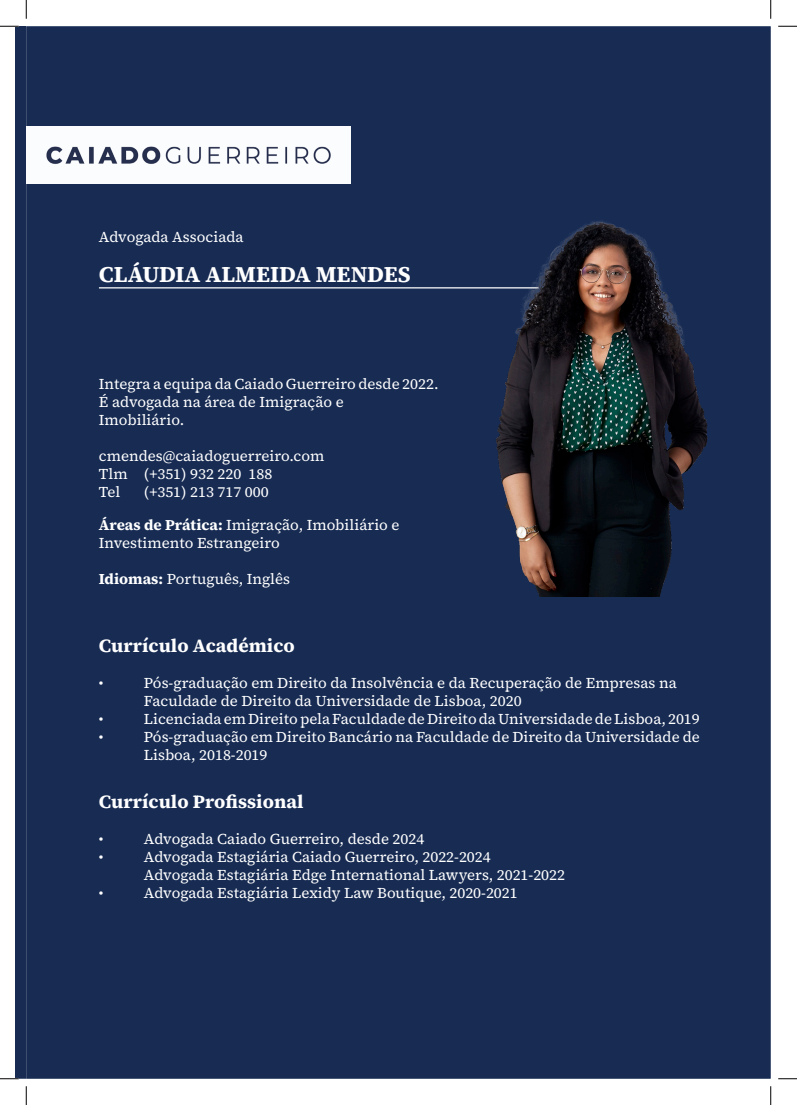
<style>
.page{position:relative;width:797px;height:1105px;background:#fff}
.page>*{position:absolute;margin:0;border:0;box-sizing:border-box;transform-origin:0 0}
.t1{font:700 22.5px "Source Serif 4";color:#fff}
.t2{font:700 18.75px "Source Serif 4";color:#fff}
.t3{font:15px "Source Serif 4";color:#fff}
.s1{font-weight:700}
</style>
<div class="page">
<div style="left:26px;top:26px;width:744px;height:1053px;background:#172b53;border:1px solid #172b53"></div>
<hr style="left:99px;top:287px;width:439px;height:1px;background:#fff">
<img style="left:26px;top:127px;width:325px;height:56px">
<img style="left:472px;top:221px;width:236px;height:375px">
<svg style="left:778px;top:25px;width:19px;height:2px"></svg>
<svg style="left:0;top:25px;width:26px;height:1054px"></svg>
<svg style="left:778px;top:1078px;width:19px;height:1px"></svg>
<svg style="left:25px;top:0;width:2px;height:19px"></svg>
<svg style="left:25px;top:1086px;width:2px;height:19px"></svg>
<svg style="left:770px;top:0;width:1px;height:19px"></svg>
<svg style="left:770px;top:1086px;width:1px;height:19px"></svg>
<p class="t3" style="left:99px;top:227px;width:146px">Advogada Associada</p>
<p class="t1" style="left:99px;top:259px;width:313px">CLÁUDIA ALMEIDA MENDES</p>
<p class="t3" style="left:99px;top:374px;width:341px">Integra a equipa da Caiado Guerreiro desde 2022.</p>
<p class="t3" style="left:99px;top:392px;width:246px">É advogada na área de Imigração e</p>
<p class="t3" style="left:99px;top:410px;width:87px">Imobiliário.</p>
<p class="t3" style="left:99px;top:446px;width:227px">cmendes@caiadoguerreiro.com</p>
<p class="t3" style="left:99px;top:464px;width:175px">Tlm (+351) 932 220 188</p>
<p class="t3" style="left:99px;top:482px;width:23px">Tel</p>
<p class="t3" style="left:144px;top:482px;width:126px">(+351) 213 717 000</p>
<p class="t3" style="left:99px;top:515px;width:302px"><span class="s1">Áreas de Prática:</span> Imigração, Imobiliário e</p>
<p class="t3" style="left:99px;top:533px;width:182px">Investimento Estrangeiro</p>
<p class="t3" style="left:99px;top:569px;width:193px"><span class="s1">Idiomas:</span> Português, Inglês</p>
<p class="t2" style="left:99px;top:633px;width:197px">Currículo Académico</p>
<p class="t3" style="left:99px;top:673px;width:6px">•</p>
<p class="t3" style="left:144px;top:673px;width:534px">Pós-graduação em Direito da Insolvência e da Recuperação de Empresas na</p>
<p class="t3" style="left:144px;top:691px;width:379px">Faculdade de Direito da Universidade de Lisboa, 2020</p>
<p class="t3" style="left:99px;top:709px;width:6px">•</p>
<p class="t3" style="left:144px;top:709px;width:557px">Licenciada em Direito pela Faculdade de Direito da Universidade de Lisboa, 2019</p>
<p class="t3" style="left:99px;top:727px;width:6px">•</p>
<p class="t3" style="left:144px;top:727px;width:557px">Pós-graduação em Direito Bancário na Faculdade de Direito da Universidade de</p>
<p class="t3" style="left:144px;top:745px;width:125px">Lisboa, 2018-2019</p>
<p class="t2" style="left:99px;top:789px;width:206px">Currículo Profissional</p>
<p class="t3" style="left:99px;top:828px;width:6px">•</p>
<p class="t3" style="left:144px;top:828px;width:282px">Advogada Caiado Guerreiro, desde 2024</p>
<p class="t3" style="left:99px;top:846px;width:6px">•</p>
<p class="t3" style="left:144px;top:846px;width:348px">Advogada Estagiária Caiado Guerreiro, 2022-2024</p>
<p class="t3" style="left:144px;top:864px;width:422px">Advogada Estagiária Edge International Lawyers, 2021-2022</p>
<p class="t3" style="left:99px;top:882px;width:6px">•</p>
<p class="t3" style="left:144px;top:882px;width:375px">Advogada Estagiária Lexidy Law Boutique, 2020-2021</p>
</div>
